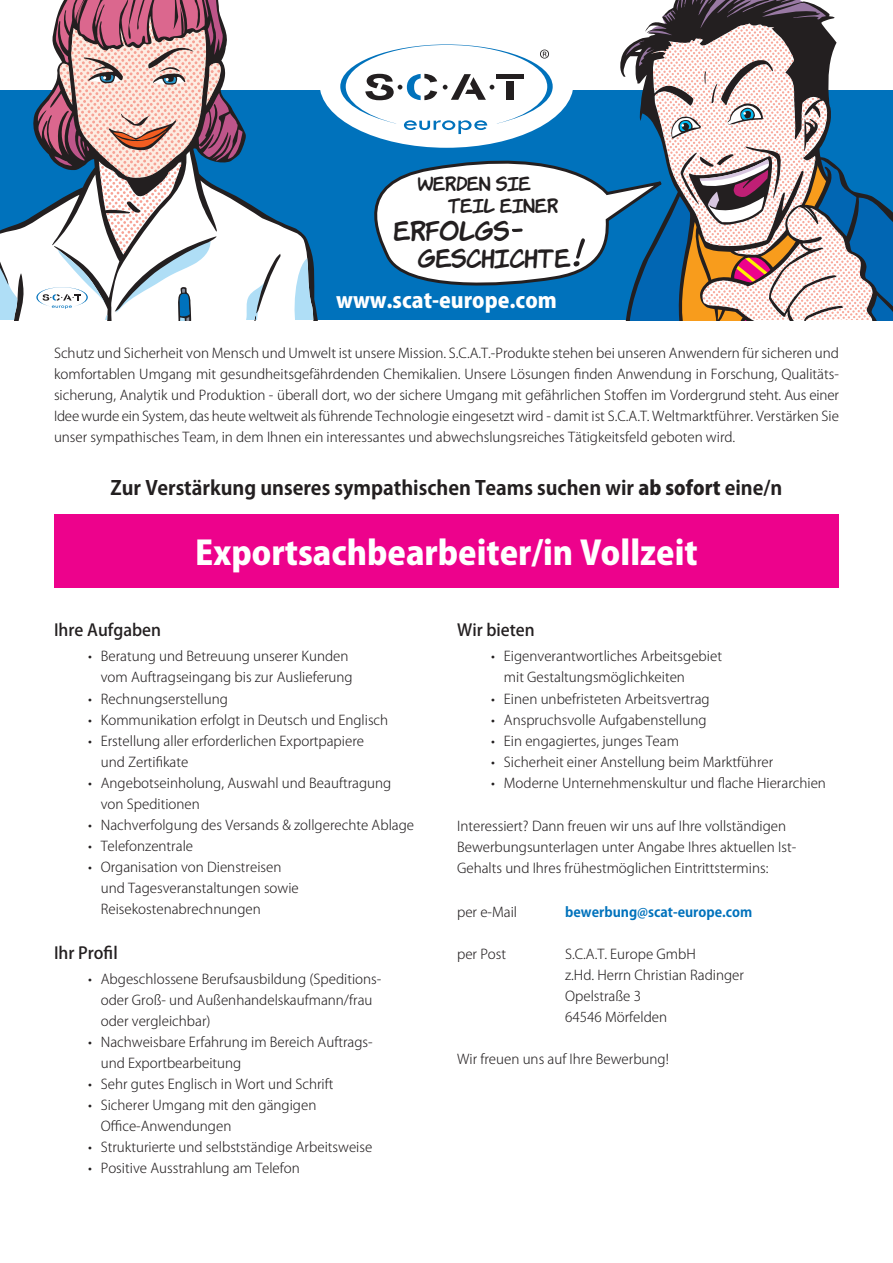
<style>
.page{position:relative;width:893px;height:1263px;background:#fff}
.page>*{position:absolute;margin:0;border:0;box-sizing:border-box;transform-origin:0 0}
.t1{font:800 33px "Koz Go Pro";color:#fff}
.t2{font:24.9px "Komika Hand";color:#231f20}
.t3{font:23.85px "Komika Hand";color:#231f20}
.t4{font:800 21px "Koz Go Pro";color:#fff}
.t5{font:700 19.5px "Koz Go Pro";color:#231f20}
.t6{font:18px/21.6px "Komika Hand";color:#231f20}
.t7{font:500 16.5px "Koz Go Pro";color:#231f20}
.t8{font:300 13.5px/21px "Koz Go Pro";color:#231f20}
.t9{font:700 13.5px "Koz Go Pro";color:#0072bc}
.s1{font-weight:800}
</style>
<div class="page">
<div style="left:0;top:90px;width:893px;height:230px;background:#0072bc"></div>
<div style="left:319px;top:19px;width:254px;height:129px;background:#fff;border-radius:50%"></div>
<svg style="left:0;top:0;width:315px;height:320px"></svg>
<svg style="left:340px;top:0;width:553px;height:321px"></svg>
<div style="left:54px;top:514px;width:785px;height:74px;background:#ed028c"></div>
<h3 class="t6" style="left:448px;top:171px;width:112px;text-indent:-30px">WERDEN SIE<br>TEIL EINER</h3>
<h3 class="t3" style="left:418px;top:240px;width:154px">GESCHICHTE</h3>
<h2 class="t2" style="left:394px;top:212px;width:117px">ERFOLGS</h2>
<h3 class="t4" style="left:336px;top:286px;width:222px">www.scat-europe.com</h3>
<p class="t8" style="left:54px;top:343px;width:786px;text-align:justify">Schutz und Sicherheit von Mensch und Umwelt ist unsere Mission. S.C.A.T.-Produkte stehen bei unseren Anwendern für sicheren und komfortablen Umgang mit gesundheitsgefährdenden Chemikalien. Unsere Lösungen finden Anwendung in Forschung, Qualitäts&shy;sicherung, Analytik und Produktion - überall dort, wo der sichere Umgang mit gefährlichen Stoffen im Vordergrund steht. Aus einer Idee wurde ein System, das heute weltweit als führende Technologie eingesetzt wird - damit ist S.C.A.T. Weltmarktführer. Verstärken Sie unser sympathisches Team, in dem Ihnen ein interessantes und abwechslungsreiches Tätigkeitsfeld geboten wird.</p>
<h3 class="t5" style="left:111px;top:476px;width:673px">Zur Verstärkung unseres sympathischen Teams suchen wir <span class="s1">ab sofort</span> eine/n</h3>
<h1 class="t1" style="left:195px;top:531px;width:504px">Exportsachbearbeiter/in Vollzeit</h1>
<p class="t7" style="left:54px;top:620px;width:109px">Ihre Aufgaben</p>
<p class="t8" style="left:101px;top:646px;width:253px;text-indent:-13px">• Beratung und Betreuung unserer Kunden vom Auftragseingang bis zur Auslieferung</p>
<p class="t8" style="left:88px;top:688px;width:141px">• Rechnungserstellung</p>
<p class="t8" style="left:88px;top:709px;width:302px">• Kommunikation erfolgt in Deutsch und Englisch</p>
<p class="t8" style="left:101px;top:730px;width:265px;text-indent:-13px">• Erstellung aller erforderlichen Exportpapiere und Zertifikate</p>
<p class="t8" style="left:101px;top:772px;width:292px;text-indent:-13px">• Angebotseinholung, Auswahl und Beauftragung von Speditionen</p>
<p class="t8" style="left:88px;top:814px;width:328px">• Nachverfolgung des Versands &amp; zollgerechte Ablage</p>
<p class="t8" style="left:88px;top:835px;width:107px">• Telefonzentrale</p>
<p class="t8" style="left:101px;top:856px;width:200px;text-indent:-13px">• Organisation von Dienstreisen und Tagesveranstaltungen sowie<br>Reisekostenabrechnungen</p>
<p class="t7" style="left:54px;top:942px;width:65px">Ihr Profil</p>
<p class="t8" style="left:101px;top:968px;width:282px;text-indent:-13px">• Abgeschlossene Berufsausbildung (Speditions&shy;oder Groß- und Außenhandelskaufmann/frau oder vergleichbar)</p>
<p class="t8" style="left:101px;top:1031px;width:273px;text-indent:-13px">• Nachweisbare Erfahrung im Bereich Auftrags&shy;und Exportbearbeitung</p>
<p class="t8" style="left:88px;top:1073px;width:247px">• Sehr gutes Englisch in Wort und Schrift</p>
<p class="t8" style="left:101px;top:1094px;width:217px;text-indent:-13px">• Sicherer Umgang mit den gängigen<br>Office-Anwendungen</p>
<p class="t8" style="left:88px;top:1136px;width:286px">• Strukturierte und selbstständige Arbeitsweise</p>
<p class="t8" style="left:88px;top:1157px;width:213px">• Positive Ausstrahlung am Telefon</p>
<p class="t7" style="left:457px;top:620px;width:79px">Wir bieten</p>
<p class="t8" style="left:504px;top:646px;width:220px;text-indent:-13px">• Eigenverantwortliches Arbeitsgebiet mit Gestaltungsmöglichkeiten</p>
<p class="t8" style="left:491px;top:688px;width:220px">• Einen unbefristeten Arbeitsvertrag</p>
<p class="t8" style="left:491px;top:709px;width:217px">• Anspruchsvolle Aufgabenstellung</p>
<p class="t8" style="left:491px;top:730px;width:189px">• Ein engagiertes, junges Team</p>
<p class="t8" style="left:491px;top:751px;width:284px">• Sicherheit einer Anstellung beim Marktführer</p>
<p class="t8" style="left:491px;top:772px;width:336px">• Moderne Unternehmenskultur und flache Hierarchien</p>
<p class="t8" style="left:457px;top:816px;width:341px">Interessiert? Dann freuen wir uns auf Ihre vollständigen<br>Bewerbungsunterlagen unter Angabe Ihres aktuellen Ist-<br>Gehalts und Ihres frühestmöglichen Eintrittstermins:</p>
<p class="t8" style="left:457px;top:901px;width:62px">per e-Mail</p>
<p class="t9" style="left:565px;top:903px;width:189px">bewerbung@scat-europe.com</p>
<p class="t8" style="left:457px;top:943px;width:51px">per Post</p>
<p class="t8" style="left:565px;top:943px;width:180px">S.C.A.T. Europe GmbH<br>z.Hd. Herrn Christian Radinger<br>Opelstraße 3<br>64546 Mörfelden</p>
<p class="t8" style="left:457px;top:1048px;width:213px">Wir freuen uns auf Ihre Bewerbung!</p>
</div>
